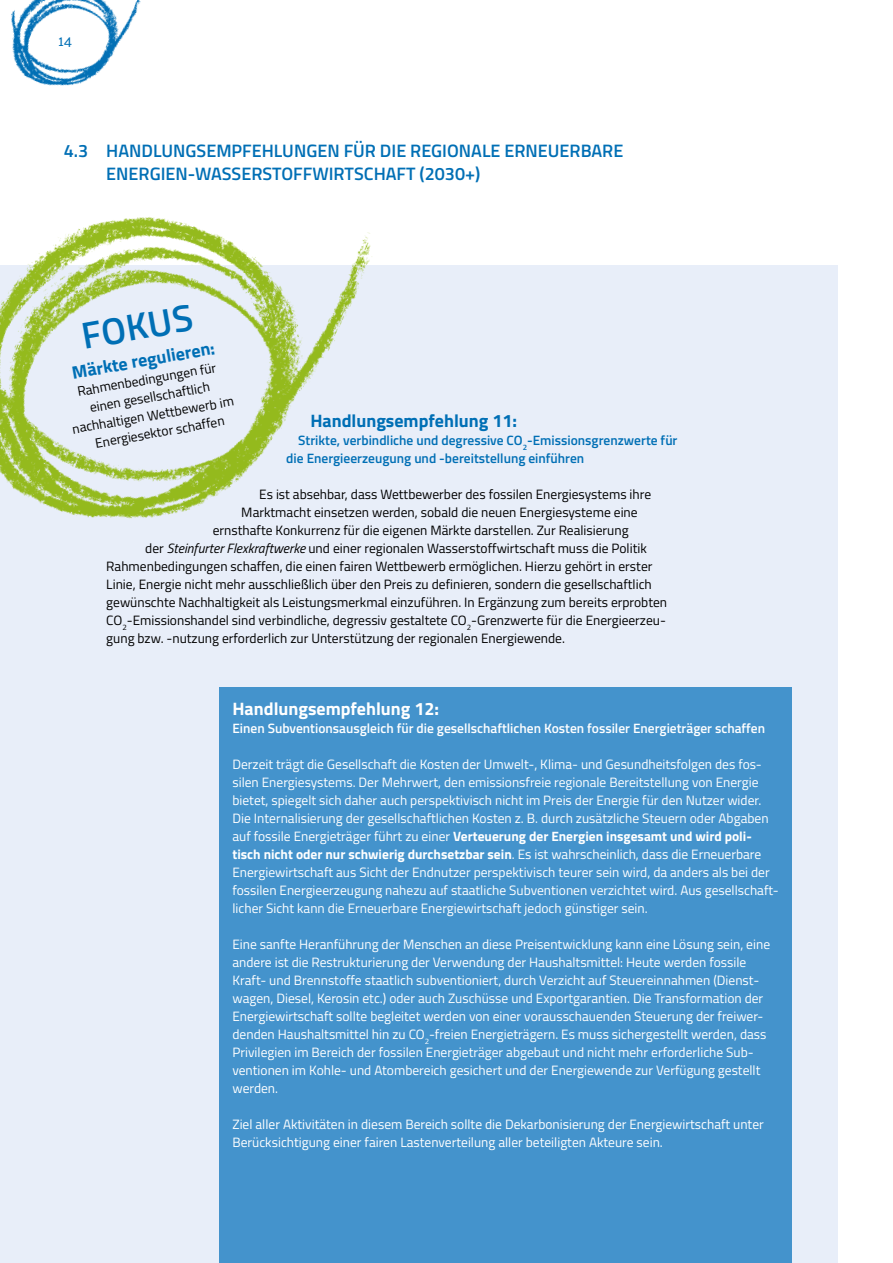
<style>
.page{position:relative;width:893px;height:1263px;background:#fff}
.page>*{position:absolute;margin:0;border:0;box-sizing:border-box;transform-origin:0 0}
.t1{font:600 37.5px "Titillium Web";color:#006fb5}
.t2{font:600 18px/22.5px "Titillium Web";color:#006fb5}
.t3{font:700 18px "Titillium Web";color:#006fb5}
.t4{font:700 18px "Titillium Web";color:#fff}
.t5{font:15px "Palanquin";color:#006fb5}
.t6{font:13.5px/18px "Titillium Web";color:#fff}
.t7{font:13.5px/18px "Titillium Web";color:#000;text-align:center}
.t8{font:600 13.5px/18px "Titillium Web";color:#006fb5}
.t9{font:600 13.5px "Titillium Web";color:#fff}
.s1{font-style:italic}
.s2{font-weight:700}
</style>
<div class="page">
<img style="left:11px;top:0;width:130px;height:86px">
<div style="left:0;top:265px;width:838px;height:998px;background:#e8eef9"></div>
<img style="left:0;top:217px;width:372px;height:302px">
<div style="left:220px;top:687px;width:572px;height:576px;background:#4493cc"></div>
<p class="t5" style="left:58px;top:32px;width:16px">14</p>
<h2 class="t2" style="left:64px;top:139px;width:26px">4.3</h2>
<h2 class="t2" style="left:106px;top:139px;width:519px">HANDLUNGSEMPFEHLUNGEN FÜR DIE REGIONALE ERNEUERBARE<br>ENERGIEN-WASSERSTOFFWIRTSCHAFT (2030+)</h2>
<h1 class="t1" style="left:77px;top:309px;width:114px;rotate:-10deg">FOKUS</h1>
<h2 class="t3" style="left:70px;top:359px;width:146px;rotate:-10deg">Märkte regulieren:</h2>
<p class="t7" style="left:64px;top:384px;width:165px;rotate:-10deg">Rahmenbedingungen für einen gesellschaftlich nachhaltigen Wettbewerb im<br>Energiesektor schaffen</p>
<h2 class="t3" style="left:310px;top:407px;width:208px">Handlungsempfehlung 11:</h2>
<p class="t8" style="left:286px;top:431px;width:393px;text-indent:12px">Strikte, verbindliche und degressive CO<sub>2</sub>-Emissionsgrenzwerte für die Energieerzeugung und -bereitstellung einführen</p>
<p class="t7" style="left:259px;top:485px;width:393px">Es ist absehbar, dass Wettbewerber des fossilen Energiesystems ihre</p>
<p class="t7" style="left:241px;top:503px;width:398px">Marktmacht einsetzen werden, sobald die neuen Energiesysteme eine</p>
<p class="t7" style="left:213px;top:521px;width:417px">ernsthafte Konkurrenz für die eigenen Märkte darstellen. Zur Realisierung</p>
<p class="t7" style="left:145px;top:539px;width:503px">der <span class="s1">Steinfurter Flexkraftwerke</span> und einer regionalen Wasserstoffwirtschaft muss die Politik</p>
<p class="t7" style="left:106px;top:557px;width:548px">Rahmenbedingungen schaffen, die einen fairen Wettbewerb ermöglichen. Hierzu gehört in erster</p>
<p class="t7" style="left:106px;top:575px;width:547px">Linie, Energie nicht mehr ausschließlich über den Preis zu definieren, sondern die gesellschaftlich</p>
<p class="t7" style="left:106px;top:593px;width:562px">gewünschte Nachhaltigkeit als Leistungsmerkmal einzuführen. In Ergänzung zum bereits erprobten</p>
<p class="t7" style="left:106px;top:611px;width:561px">CO<sub>2</sub>-Emissionshandel sind verbindliche, degressiv gestaltete CO<sub>2</sub>-Grenzwerte für die Energieerzeu-</p>
<p class="t7" style="left:106px;top:629px;width:460px">gung bzw. -nutzung erforderlich zur Unterstützung der regionalen Energiewende.</p>
<h2 class="t4" style="left:232px;top:695px;width:208px">Handlungsempfehlung 12:</h2>
<p class="t9" style="left:232px;top:718px;width:534px">Einen Subventionsausgleich für die gesellschaftlichen Kosten fossiler Energieträger schaffen</p>
<p class="t6" style="left:232px;top:755px;width:548px">Derzeit trägt die Gesellschaft die Kosten der Umwelt-, Klima- und Gesundheitsfolgen des fos&shy;silen Energiesystems. Der Mehrwert, den emissionsfreie regionale Bereitstellung von Energie bietet, spiegelt sich daher auch perspektivisch nicht im Preis der Energie für den Nutzer wider.<br>Die Internalisierung der gesellschaftlichen Kosten z. B. durch zusätzliche Steuern oder Abgaben auf fossile Energieträger führt zu einer <span class="s2">Verteuerung der Energien insgesamt und wird poli&shy;tisch nicht oder nur schwierig durchsetzbar sein</span>. Es ist wahrscheinlich, dass die Erneuerbare Energiewirtschaft aus Sicht der Endnutzer perspektivisch teurer sein wird, da anders als bei der fossilen Energieerzeugung nahezu auf staatliche Subventionen verzichtet wird. Aus gesellschaft&shy;licher Sicht kann die Erneuerbare Energiewirtschaft jedoch günstiger sein.</p>
<p class="t6" style="left:232px;top:935px;width:539px">Eine sanfte Heranführung der Menschen an diese Preisentwicklung kann eine Lösung sein, eine andere ist die Restrukturierung der Verwendung der Haushaltsmittel: Heute werden fossile Kraft- und Brennstoffe staatlich subventioniert, durch Verzicht auf Steuereinnahmen (Dienst&shy;wagen, Diesel, Kerosin etc.) oder auch Zuschüsse und Exportgarantien. Die Transformation der Energiewirtschaft sollte begleitet werden von einer vorausschauenden Steuerung der freiwer&shy;denden Haushaltsmittel hin zu CO<sub>2</sub>-freien Energieträgern. Es muss sichergestellt werden, dass Privilegien im Bereich der fossilen Energieträger abgebaut und nicht mehr erforderliche Sub&shy;ventionen im Kohle- und Atombereich gesichert und der Energiewende zur Verfügung gestellt werden.</p>
<p class="t6" style="left:232px;top:1115px;width:533px">Ziel aller Aktivitäten in diesem Bereich sollte die Dekarbonisierung der Energiewirtschaft unter<br>Berücksichtigung einer fairen Lastenverteilung aller beteiligten Akteure sein.</p>
</div>
